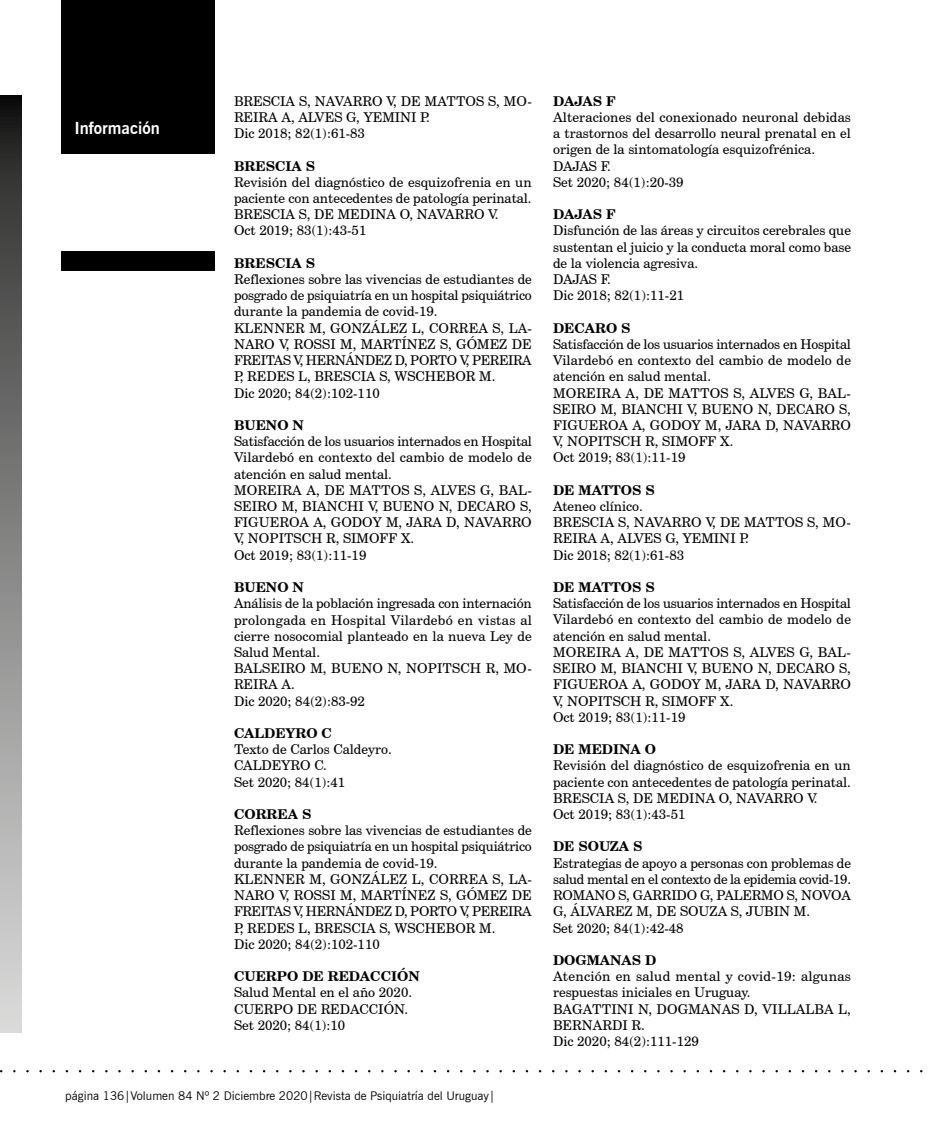
<style>
.page{position:relative;width:936px;height:1132px;background:#fff}
.page>*{position:absolute;margin:0;border:0;box-sizing:border-box;transform-origin:0 0}
.t1{font:700 16.5px "News Gothic BT";color:#fff}
.t2{font:13.5px/16.2px "Century Schoolbook BT";color:#000}
.t3{font:700 13.5px "Century Schoolbook BT";color:#000}
.t4{font:12px "News Gothic BT";color:#000}
</style>
<div class="page">
<div style="left:62px;top:0;width:153px;height:154px;background:#000"></div>
<div style="left:62px;top:251px;width:153px;height:20px;background:#000"></div>
<svg style="left:0;top:95px;width:21px;height:936px;background:#838382"></svg>
<p class="t1" style="left:74px;top:118px;width:87px">Información</p>
<p class="t2" style="left:234px;top:93px;width:299px">BRESCIA S, NAVARRO V, DE MATTOS S, MO-<br>REIRA A, ALVES G, YEMINI P.<br>Dic 2018; 82(1):61-83</p>
<p class="t3" style="left:234px;top:157px;width:83px">BRESCIA S</p>
<p class="t2" style="left:234px;top:174px;width:299px">Revisión del diagnóstico de esquizofrenia en un paciente con antecedentes de patología perinatal.<br>BRESCIA S, DE MEDINA O, NAVARRO V.<br>Oct 2019; 83(1):43-51</p>
<p class="t3" style="left:234px;top:254px;width:83px">BRESCIA S</p>
<p class="t2" style="left:234px;top:271px;width:299px">Reflexiones sobre las vivencias de estudiantes de posgrado de psiquiatría en un hospital psiquiátrico durante la pandemia de covid-19.<br>KLENNER M, GONZÁLEZ L, CORREA S, LA-NARO V, ROSSI M, MARTÍNEZ S, GÓMEZ DE FREITAS V, HERNÁNDEZ D, PORTO V, PEREIRA P, REDES L, BRESCIA S, WSCHEBOR M.<br>Dic 2020; 84(2):102-110</p>
<p class="t3" style="left:234px;top:416px;width:71px">BUENO N</p>
<p class="t2" style="left:234px;top:433px;width:299px">Satisfacción de los usuarios internados en Hospital Vilardebó en contexto del cambio de modelo de atención en salud mental.<br>MOREIRA A, DE MATTOS S, ALVES G, BAL-SEIRO M, BIANCHI V, BUENO N, DECARO S, FIGUEROA A, GODOY M, JARA D, NAVARRO V, NOPITSCH R, SIMOFF X.<br>Oct 2019; 83(1):11-19</p>
<p class="t3" style="left:234px;top:578px;width:71px">BUENO N</p>
<p class="t2" style="left:234px;top:595px;width:299px">Análisis de la población ingresada con internación prolongada en Hospital Vilardebó en vistas al cierre nosocomial planteado en la nueva Ley de<br>Salud Mental.<br>BALSEIRO M, BUENO N, NOPITSCH R, MO-<br>REIRA A.<br>Dic 2020; 84(2):83-92</p>
<p class="t3" style="left:234px;top:724px;width:99px">CALDEYRO C</p>
<p class="t2" style="left:234px;top:741px;width:159px">Texto de Carlos Caldeyro.<br>CALDEYRO C.<br>Set 2020; 84(1):41</p>
<p class="t3" style="left:234px;top:805px;width:79px">CORREA S</p>
<p class="t2" style="left:234px;top:822px;width:299px">Reflexiones sobre las vivencias de estudiantes de posgrado de psiquiatría en un hospital psiquiátrico durante la pandemia de covid-19.<br>KLENNER M, GONZÁLEZ L, CORREA S, LA-NARO V, ROSSI M, MARTÍNEZ S, GÓMEZ DE FREITAS V, HERNÁNDEZ D, PORTO V, PEREIRA P, REDES L, BRESCIA S, WSCHEBOR M.<br>Dic 2020; 84(2):102-110</p>
<p class="t3" style="left:234px;top:967px;width:187px">CUERPO DE REDACCIÓN</p>
<p class="t2" style="left:234px;top:984px;width:179px">Salud Mental en el año 2020.<br>CUERPO DE REDACCIÓN.<br>Set 2020; 84(1):10</p>
<p class="t4" style="left:65px;top:1087px;width:431px">página 136|Volumen 84 Nº 2 Diciembre 2020|Revista de Psiquiatría del Uruguay|</p>
<p class="t3" style="left:553px;top:92px;width:64px">DAJAS F</p>
<p class="t2" style="left:553px;top:109px;width:299px">Alteraciones del conexionado neuronal debidas a trastornos del desarrollo neural prenatal en el origen de la sintomatología esquizofrénica.<br>DAJAS F.<br>Set 2020; 84(1):20-39</p>
<p class="t3" style="left:553px;top:206px;width:64px">DAJAS F</p>
<p class="t2" style="left:553px;top:222px;width:299px">Disfunción de las áreas y circuitos cerebrales que sustentan el juicio y la conducta moral como base de la violencia agresiva.<br>DAJAS F.<br>Dic 2018; 82(1):11-21</p>
<p class="t3" style="left:553px;top:319px;width:79px">DECARO S</p>
<p class="t2" style="left:553px;top:336px;width:299px">Satisfacción de los usuarios internados en Hospital Vilardebó en contexto del cambio de modelo de atención en salud mental.<br>MOREIRA A, DE MATTOS S, ALVES G, BAL-SEIRO M, BIANCHI V, BUENO N, DECARO S, FIGUEROA A, GODOY M, JARA D, NAVARRO V, NOPITSCH R, SIMOFF X.<br>Oct 2019; 83(1):11-19</p>
<p class="t3" style="left:553px;top:481px;width:103px">DE MATTOS S</p>
<p class="t2" style="left:553px;top:498px;width:299px">Ateneo clínico.<br>BRESCIA S, NAVARRO V, DE MATTOS S, MO-<br>REIRA A, ALVES G, YEMINI P.<br>Dic 2018; 82(1):61-83</p>
<p class="t3" style="left:553px;top:578px;width:103px">DE MATTOS S</p>
<p class="t2" style="left:553px;top:595px;width:299px">Satisfacción de los usuarios internados en Hospital Vilardebó en contexto del cambio de modelo de atención en salud mental.<br>MOREIRA A, DE MATTOS S, ALVES G, BAL-SEIRO M, BIANCHI V, BUENO N, DECARO S, FIGUEROA A, GODOY M, JARA D, NAVARRO V, NOPITSCH R, SIMOFF X.<br>Oct 2019; 83(1):11-19</p>
<p class="t3" style="left:553px;top:740px;width:104px">DE MEDINA O</p>
<p class="t2" style="left:553px;top:757px;width:299px">Revisión del diagnóstico de esquizofrenia en un paciente con antecedentes de patología perinatal.<br>BRESCIA S, DE MEDINA O, NAVARRO V.<br>Oct 2019; 83(1):43-51</p>
<p class="t3" style="left:553px;top:837px;width:91px">DE SOUZA S</p>
<p class="t2" style="left:553px;top:854px;width:299px">Estrategias de apoyo a personas con problemas de salud mental en el contexto de la epidemia covid-19.<br>ROMANO S, GARRIDO G, PALERMO S, NOVOA G, ÁLVAREZ M, DE SOUZA S, JUBIN M.<br>Set 2020; 84(1):42-48</p>
<p class="t3" style="left:553px;top:951px;width:105px">DOGMANAS D</p>
<p class="t2" style="left:553px;top:967px;width:299px">Atención en salud mental y covid-19: algunas respuestas iniciales en Uruguay.<br>BAGATTINI N, DOGMANAS D, VILLALBA L,<br>BERNARDI R.<br>Dic 2020; 84(2):111-129</p>
</div>
